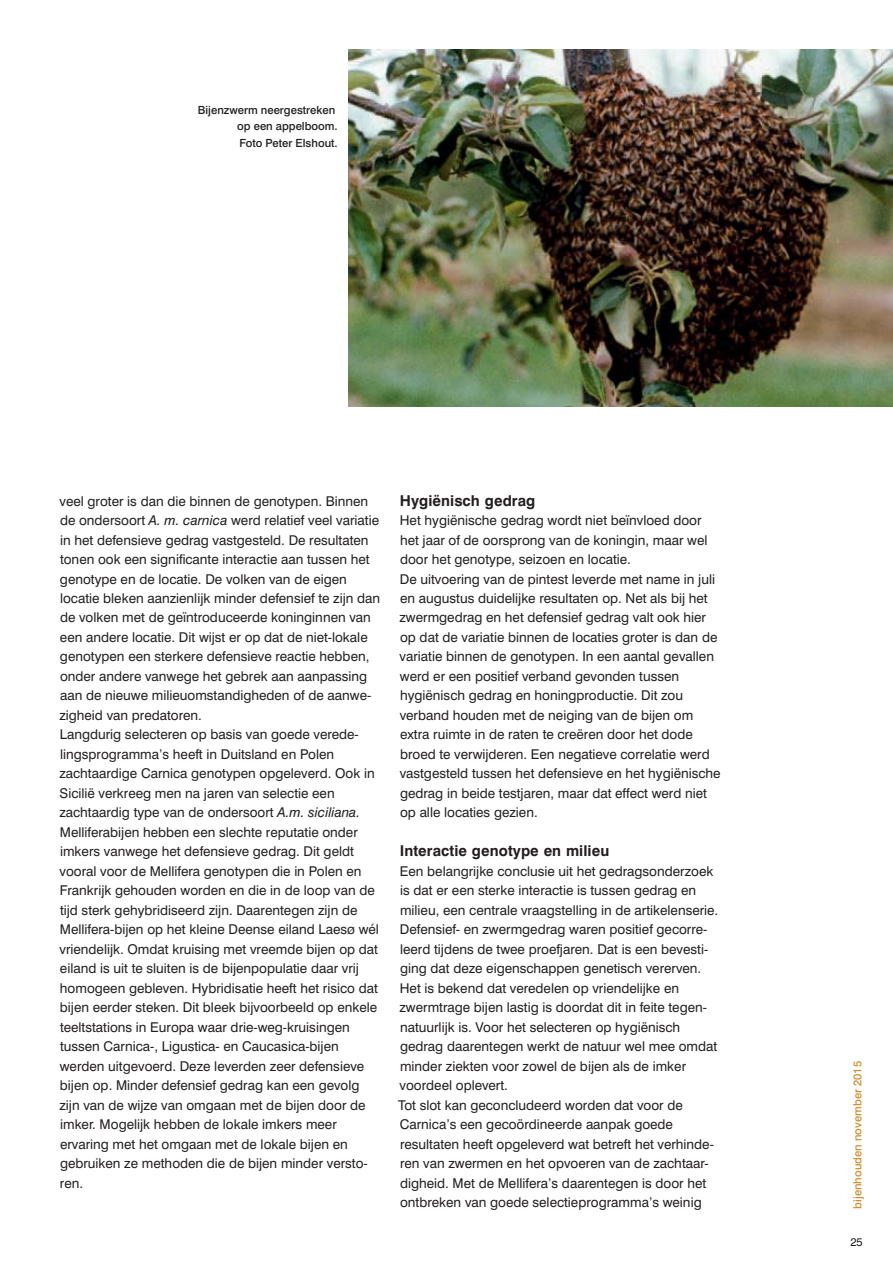
<style>
.page{position:relative;width:893px;height:1263px;background:#fff}
.page>*{position:absolute;margin:0;border:0;box-sizing:border-box;transform-origin:0 0}
.t1{font:700 15px "Swiss 721 BT";letter-spacing:.005em;color:#231f20}
.t2{font:13.5px/19.5px "Swiss 721 BT";color:#231f20}
.t3{font:500 11.25px/16.5px "Swiss 721 BT";color:#231f20}
.t4{font:500 11.25px "Swiss 721 BT";color:#d09132}
.t5{font:11.25px "Swiss 721 BT";color:#231f20}
.s1{font-style:italic}
</style>
<div class="page">
<img style="left:349px;top:49px;width:544px;height:358px">
<p class="t3" style="left:237px;top:102px;width:102px;text-indent:-39px">Bijenzwerm neergestreken op een appelboom.<br>Foto Peter Elshout.</p>
<p class="t2" style="left:59px;top:492px;width:322px">veel groter is dan die binnen de genotypen. Binnen de ondersoort <span class="s1">A. m. carnica</span> werd relatief veel variatie in het defensieve gedrag vastgesteld. De resultaten tonen ook een significante interactie aan tussen het genotype en de locatie. De volken van de eigen locatie bleken aanzienlijk minder defensief te zijn dan de volken met de geïntroduceerde koninginnen van een andere locatie. Dit wijst er op dat de niet-lokale genotypen een sterkere defensieve reactie hebben, onder andere vanwege het gebrek aan aanpassing aan de nieuwe milieuomstandigheden of de aanwe&shy;zigheid van predatoren.<br>Langdurig selecteren op basis van goede verede&shy;lingsprogramma’s heeft in Duitsland en Polen zachtaardige Carnica genotypen opgeleverd. Ook in Sicilië verkreeg men na jaren van selectie een zachtaardig type van de ondersoort <span class="s1">A.m. siciliana.<br></span>Melliferabijen hebben een slechte reputatie onder imkers vanwege het defensieve gedrag. Dit geldt vooral voor de Mellifera genotypen die in Polen en Frankrijk gehouden worden en die in de loop van de tijd sterk gehybridiseerd zijn. Daarentegen zijn de Mellifera-bijen op het kleine Deense eiland Laesø wél vriendelijk. Omdat kruising met vreemde bijen op dat eiland is uit te sluiten is de bijenpopulatie daar vrij homogeen gebleven. Hybridisatie heeft het risico dat bijen eerder steken. Dit bleek bijvoorbeeld op enkele teeltstations in Europa waar drie-weg-kruisingen tussen Carnica-, Ligustica- en Caucasica-bijen werden uitgevoerd. Deze leverden zeer defensieve bijen op. Minder defensief gedrag kan een gevolg zijn van de wijze van omgaan met de bijen door de imker. Mogelijk hebben de lokale imkers meer ervaring met het omgaan met de lokale bijen en gebruiken ze methoden die de bijen minder versto&shy;ren.</p>
<p class="t1" style="left:400px;top:494px;width:137px">Hygiënisch gedrag</p>
<p class="t2" style="left:399px;top:511px;width:323px">Het hygiënische gedrag wordt niet beïnvloed door het jaar of de oorsprong van de koningin, maar wel door het genotype, seizoen en locatie.<br>De uitvoering van de pintest leverde met name in juli en augustus duidelijke resultaten op. Net als bij het zwermgedrag en het defensief gedrag valt ook hier op dat de variatie binnen de locaties groter is dan de variatie binnen de genotypen. In een aantal gevallen werd er een positief verband gevonden tussen hygiënisch gedrag en honingproductie. Dit zou verband houden met de neiging van de bijen om extra ruimte in de raten te creëren door het dode broed te verwijderen. Een negatieve correlatie werd vastgesteld tussen het defensieve en het hygiënische gedrag in beide testjaren, maar dat effect werd niet op alle locaties gezien.</p>
<p class="t1" style="left:400px;top:845px;width:211px">Interactie genotype en milieu</p>
<p class="t2" style="left:398px;top:862px;width:322px">Een belangrijke conclusie uit het gedragsonderzoek is dat er een sterke interactie is tussen gedrag en milieu, een centrale vraagstelling in de artikelenserie.<br>Defensief- en zwermgedrag waren positief gecorre&shy;leerd tijdens de twee proefjaren. Dat is een bevesti&shy;ging dat deze eigenschappen genetisch vererven.<br>Het is bekend dat veredelen op vriendelijke en zwermtrage bijen lastig is doordat dit in feite tegen&shy;natuurlijk is. Voor het selecteren op hygiënisch gedrag daarentegen werkt de natuur wel mee omdat minder ziekten voor zowel de bijen als de imker voordeel oplevert.<br>Tot slot kan geconcludeerd worden dat voor de Carnica’s een gecoördineerde aanpak goede resultaten heeft opgeleverd wat betreft het verhinde&shy;ren van zwermen en het opvoeren van de zachtaar&shy;digheid. Met de Mellifera’s daarentegen is door het ontbreken van goede selectieprogramma’s weinig</p>
<p class="t4" style="left:852px;top:1209px;width:149px;rotate:-90deg">bijenhouden november 2015</p>
<p class="t5" style="left:850px;top:1237px;width:14px">25</p>
</div>
